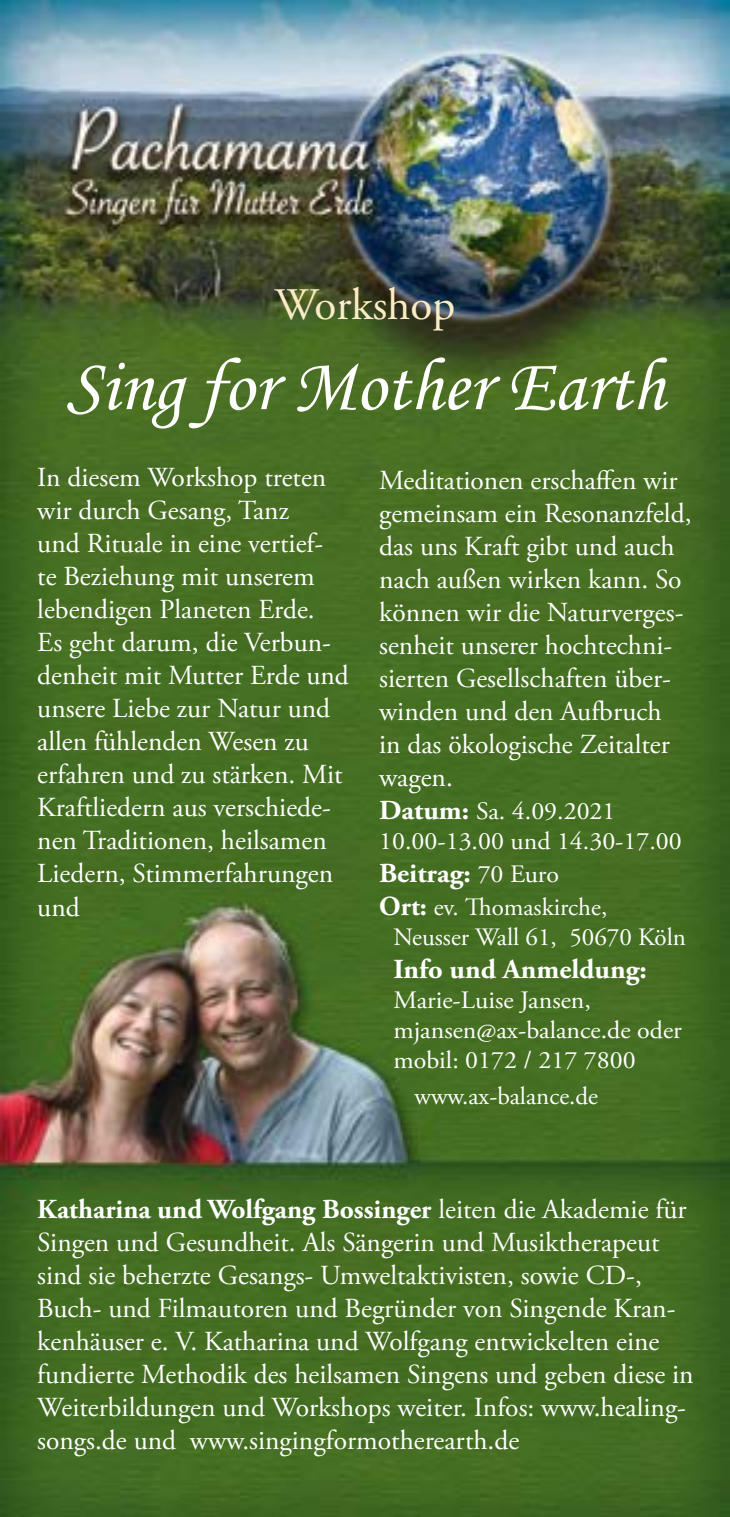
<style>
.page{position:relative;width:730px;height:1517px;background:#fff}
.page>*{position:absolute;margin:0;border:0;box-sizing:border-box;transform-origin:0 0}
.t1{font:75px "Monotype Corsiva";color:#fff}
.t2{font:45px "Adobe Garamond Pro";color:#fbecc5}
.t3{font:27.5px/33px "Adobe Garamond Pro";color:#fff}
.t4{font:700 27.5px "Adobe Garamond Pro";color:#fff;scale:1.04 1}
.t5{font:25px/30px "Adobe Garamond Pro";color:#fff;scale:1.04 1}
.t6{font:25px/30px "Adobe Garamond Pro";color:#fff}
.s1{font-weight:700;font-size:27.5px}
.s2{font-weight:400;font-size:25px}
.s3{font-weight:700}
</style>
<div class="page">
<img style="left:0;top:0;width:730px;height:1517px">
<h2 class="t2" style="left:275px;top:278px;width:182px">Workshop</h2>
<h1 class="t1" style="left:66px;top:341px;width:600px">Sing for Mother Earth</h1>
<p class="t3" style="left:37px;top:462px;width:313px">In diesem Workshop treten wir durch Gesang, Tanz<br>und Rituale in eine vertief&shy;te Beziehung mit unserem lebendigen Planeten Erde.<br>Es geht darum, die Verbun&shy;denheit mit Mutter Erde und unsere Liebe zur Natur und allen fühlenden Wesen zu erfahren und zu stärken. Mit<br>Kraftliedern aus verschiede&shy;nen Traditionen, heilsamen<br>Liedern, Stimmerfahrungen und</p>
<p class="t3" style="left:379px;top:464px;width:314px">Meditationen erschaffen wir gemeinsam ein Resonanzfeld, das uns Kraft gibt und auch nach außen wirken kann. So können wir die Naturverges&shy;senheit unserer hochtechni&shy;sierten Gesellschaften über&shy;winden und den Aufbruch<br>in das ökologische Zeitalter wagen.</p>
<p class="t5" style="left:379px;top:797px;width:293px"><span class="s1">Datum:</span> Sa. 4.09.2021<br>10.00-13.00 und 14.30-17.00</p>
<p class="t4" style="left:379px;top:857px;width:174px">Beitrag: <span class="s2">70 Euro</span></p>
<p class="t6" style="left:393px;top:893px;width:294px;text-indent:-14px"><span class="s1">Ort:</span> ev. Thomaskirche,<br>Neusser Wall 61, 50670 Köln</p>
<p class="t4" style="left:393px;top:953px;width:245px">Info und Anmeldung:</p>
<p class="t5" style="left:393px;top:986px;width:279px">Marie-Luise Jansen, mjansen@ax-balance.de oder mobil: 0172 / 217 7800</p>
<p class="t6" style="left:415px;top:1082px;width:185px">www.ax-balance.de</p>
<p class="t3" style="left:37px;top:1193px;width:658px"><span class="s3">Katharina und Wolfgang Bossinger</span> leiten die Akademie für Singen und Gesundheit. Als Sängerin und Musiktherapeut sind sie beherzte Gesangs- Umweltaktivisten, sowie CD-, Buch- und Filmautoren und Begründer von Singende Kran&shy;kenhäuser e. V. Katharina und Wolfgang entwickelten eine fundierte Methodik des heilsamen Singens und geben diese in Weiterbildungen und Workshops weiter. Infos: www.healing&shy;songs.de und www.singingformotherearth.de</p>
</div>
